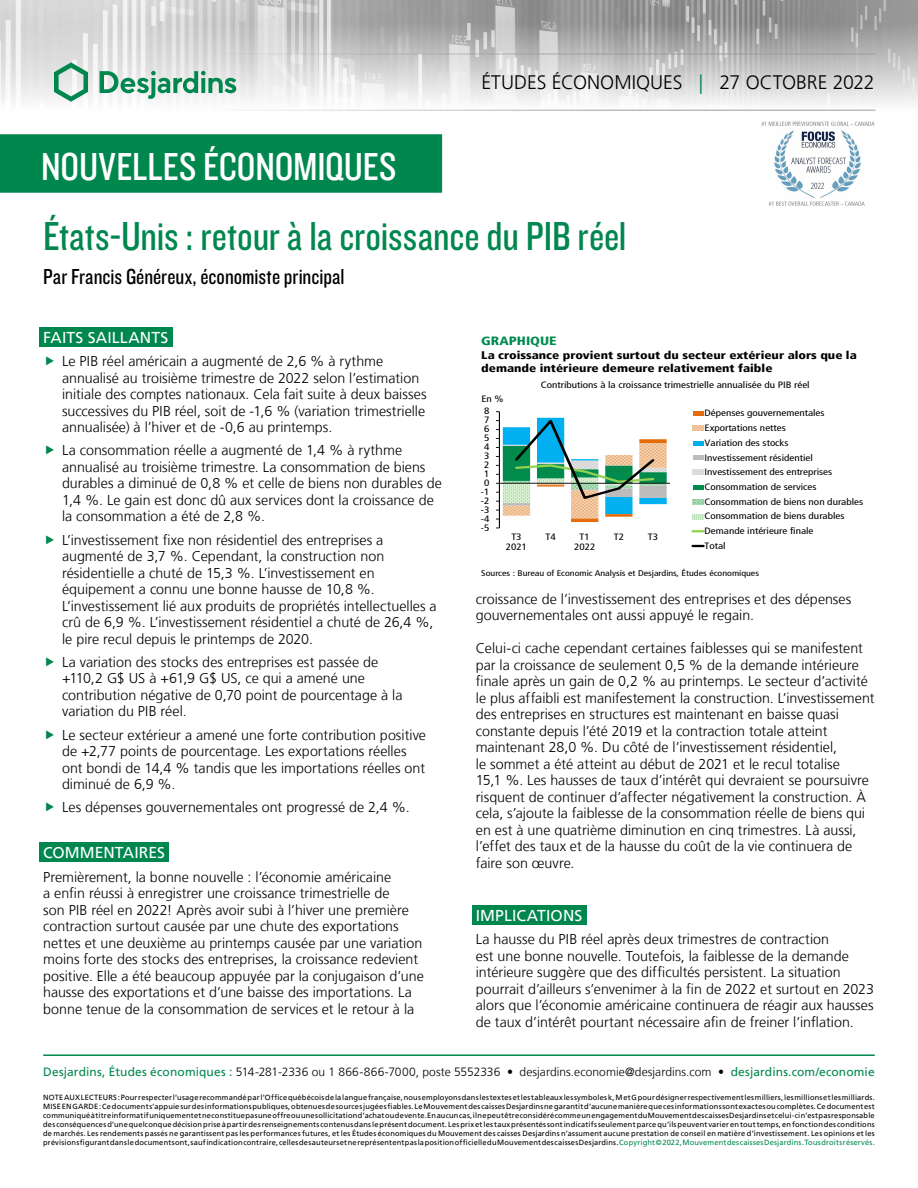
<style>
.page{position:relative;width:918px;height:1188px;background:#fff}
.page>*{position:absolute;margin:0;border:0;box-sizing:border-box;transform-origin:0 0}
.t1{font:42px "Knockout 29 Junior Ltweight";color:#00874e}
.t2{font:40.5px "Knockout 29 Junior Ltweight";color:#fff}
.t3{font:22.5px "Knockout 29 Junior Ltweight";color:#000}
.t4{font:300 19.5px "Frutiger LT";letter-spacing:-.005em;color:#000}
.t5{font:15.75px "Frutiger LT";letter-spacing:.005em;color:#fff}
.t6{font:300 14.25px/16.5px "Frutiger LT";color:#000}
.t7{font:300 12px "Frutiger LT";letter-spacing:.005em;color:#000}
.t8{font:900 condensed 12px "Frutiger LT";color:#008b4d;scale:1.2 1}
.t9{font:900 condensed 11.1px/13.2px "Frutiger LT";color:#000;scale:1.2 1}
.t10{font:condensed 9.3px "Frutiger LT";color:#000;scale:1.2 1}
.t11{font:condensed 9.15px/14.7px "Frutiger LT";color:#000;scale:1.2 1}
.t12{font:condensed 8.25px "Frutiger LT";color:#000;scale:1.2 1}
.t13{font:7.5px/9px "Frutiger LT";letter-spacing:.025em;color:#000;text-align:justify}
.s1{color:#00874e}
.s2{font-weight:400;color:#00874e}
</style>
<div class="page">
<img style="left:0;top:0;width:918px;height:164px">
<hr style="left:43px;top:54px;width:832px;height:1px;background:#9d9d9c">
<hr style="left:43px;top:110px;width:832px;height:1px;background:#9d9d9c">
<svg style="left:54px;top:62px;width:34px;height:40px"></svg>
<svg style="left:100px;top:71px;width:136px;height:28px"></svg>
<div style="left:0;top:135px;width:441px;height:57px;background:#00874e"></div>
<div style="left:0;top:134px;width:442px;height:59px;border:2px solid #00874e"></div>
<hr style="left:43px;top:1054px;width:832px;height:2px;background:#00874e">
<div style="left:39px;top:327px;width:133px;height:20px;background:#00874e"></div>
<div style="left:39px;top:842px;width:130px;height:20px;background:#00874e"></div>
<div style="left:472px;top:905px;width:114px;height:20px;background:#00874e"></div>
<hr style="left:571px;top:519px;width:27px;height:3px;background:#e46c0a">
<hr style="left:499px;top:412px;width:1px;height:116px;background:#000">
<hr style="left:499px;top:483px;width:171px;height:1px;background:#000">
<svg style="left:496px;top:411px;width:171px;height:109px"></svg>
<div style="left:693px;top:411px;width:10px;height:5px;background:#e46c0a"></div>
<svg style="left:693px;top:426px;width:10px;height:5px"></svg>
<hr style="left:693px;top:441px;width:10px;height:4px;background:#00b0f0">
<div style="left:693px;top:455px;width:10px;height:5px;background:#bdbcbc"></div>
<svg style="left:693px;top:470px;width:10px;height:5px"></svg>
<div style="left:693px;top:485px;width:10px;height:5px;background:#008b4d"></div>
<svg style="left:693px;top:499px;width:10px;height:5px"></svg>
<svg style="left:693px;top:514px;width:10px;height:5px"></svg>
<svg style="left:693px;top:530px;width:10px;height:3px"></svg>
<svg style="left:693px;top:545px;width:10px;height:2px"></svg>
<img style="left:761px;top:121px;width:114px;height:85px">
<h2 class="t2" style="left:41px;top:140px;width:357px">NOUVELLES ÉCONOMIQUES</h2>
<h3 class="t4" style="left:481px;top:72px;width:395px">ÉTUDES ÉCONOMIQUES <span class="s1">|</span> 27 OCTOBRE 2022</h3>
<h1 class="t1" style="left:43px;top:209px;width:585px">États-Unis : retour à la croissance du PIB réel</h1>
<h3 class="t3" style="left:43px;top:262px;width:303px">Par Francis Généreux, économiste principal</h3>
<p class="t5" style="left:43px;top:328px;width:127px">FAITS SAILLANTS</p>
<p class="t6" style="left:62px;top:353px;width:366px">Le PIB réel américain a augmenté de 2,6 % à rythme annualisé au troisième trimestre de 2022 selon l’estimation initiale des comptes nationaux. Cela fait suite à deux baisses successives du PIB réel, soit de -1,6 % (variation trimestrielle annualisée) à l’hiver et de -0,6 au printemps.</p>
<p class="t6" style="left:62px;top:442px;width:381px">La consommation réelle a augmenté de 1,4 % à rythme annualisé au troisième trimestre. La consommation de biens durables a diminué de 0,8 % et celle de biens non durables de 1,4 %. Le gain est donc dû aux services dont la croissance de la consommation a été de 2,8 %.</p>
<p class="t6" style="left:62px;top:532px;width:376px">L’investissement fixe non résidentiel des entreprises a augmenté de 3,7 %. Cependant, la construction non résidentielle a chuté de 15,3 %. L’investissement en équipement a connu une bonne hausse de 10,8 %.<br>L’investissement lié aux produits de propriétés intellectuelles a crû de 6,9 %. L’investissement résidentiel a chuté de 26,4 %, le pire recul depuis le printemps de 2020.</p>
<p class="t6" style="left:62px;top:654px;width:342px">La variation des stocks des entreprises est passée de +110,2 G$ US à +61,9 G$ US, ce qui a amené une contribution négative de 0,70 point de pourcentage à la variation du PIB réel.</p>
<p class="t6" style="left:62px;top:727px;width:365px">Le secteur extérieur a amené une forte contribution positive de +2,77 points de pourcentage. Les exportations réelles ont bondi de 14,4 % tandis que les importations réelles ont diminué de 6,9 %.</p>
<p class="t6" style="left:62px;top:799px;width:349px">Les dépenses gouvernementales ont progressé de 2,4 %.</p>
<p class="t5" style="left:43px;top:844px;width:123px">COMMENTAIRES</p>
<p class="t6" style="left:43px;top:869px;width:382px">Premièrement, la bonne nouvelle : l’économie américaine<br>a enfin réussi à enregistrer une croissance trimestrielle de<br>son PIB réel en 2022! Après avoir subi à l’hiver une première contraction surtout causée par une chute des exportations nettes et une deuxième au printemps causée par une variation moins forte des stocks des entreprises, la croissance redevient positive. Elle a été beaucoup appuyée par la conjugaison d’une hausse des exportations et d’une baisse des importations. La bonne tenue de la consommation de services et le retour à la</p>
<p class="t8" style="left:481px;top:334px;width:64px">GRAPHIQUE</p>
<p class="t9" style="left:481px;top:348px;width:314px">La croissance provient surtout du secteur extérieur alors que la demande intérieure demeure relativement faible</p>
<p class="t11" style="left:481px;top:392px;width:20px">En %</p>
<p class="t10" style="left:484px;top:406px;width:6px">8</p>
<p class="t11" style="left:484px;top:413px;width:6px">7</p>
<p class="t11" style="left:484px;top:422px;width:6px">6</p>
<p class="t11" style="left:484px;top:431px;width:6px">5</p>
<p class="t11" style="left:484px;top:440px;width:6px">4</p>
<p class="t11" style="left:484px;top:449px;width:6px">3</p>
<p class="t11" style="left:484px;top:458px;width:6px">2</p>
<p class="t10" style="left:484px;top:468px;width:6px">1</p>
<p class="t11" style="left:484px;top:476px;width:6px">0</p>
<p class="t11" style="left:481px;top:485px;width:9px">-1</p>
<p class="t10" style="left:481px;top:495px;width:9px">-2</p>
<p class="t11" style="left:481px;top:502px;width:9px">-3</p>
<p class="t11" style="left:481px;top:511px;width:9px">-4</p>
<p class="t11" style="left:481px;top:520px;width:9px">-5</p>
<p class="t10" style="left:511px;top:531px;width:10px">T3</p>
<p class="t11" style="left:506px;top:540px;width:19px">2021</p>
<p class="t11" style="left:541px;top:378px;width:226px">Contributions à la croissance trimestrielle annualisée du PIB réel</p>
<p class="t10" style="left:545px;top:531px;width:10px">T4</p>
<p class="t10" style="left:580px;top:531px;width:10px">T1</p>
<p class="t11" style="left:574px;top:540px;width:19px">2022</p>
<p class="t10" style="left:614px;top:531px;width:10px">T2</p>
<p class="t10" style="left:648px;top:531px;width:10px">T3</p>
<p class="t11" style="left:705px;top:406px;width:102px">Dépenses gouvernementales<br>Exportations nettes<br>Variation des stocks</p>
<p class="t10" style="left:705px;top:452px;width:92px">Investissement résidentiel</p>
<p class="t11" style="left:705px;top:465px;width:108px">Investissement des entreprises<br>Consommation de services</p>
<p class="t10" style="left:705px;top:496px;width:134px">Consommation de biens non durables</p>
<p class="t11" style="left:705px;top:509px;width:118px">Consommation de biens durables<br>Demande intérieure finale<br>Total</p>
<p class="t12" style="left:481px;top:568px;width:233px">Sources : Bureau of Economic Analysis et Desjardins, Études économiques</p>
<p class="t6" style="left:476px;top:591px;width:377px">croissance de l’investissement des entreprises et des dépenses gouvernementales ont aussi appuyé le regain.</p>
<p class="t6" style="left:476px;top:640px;width:400px">Celui-ci cache cependant certaines faiblesses qui se manifestent par la croissance de seulement 0,5 % de la demande intérieure finale après un gain de 0,2 % au printemps. Le secteur d’activité le plus affaibli est manifestement la construction. L’investissement des entreprises en structures est maintenant en baisse quasi constante depuis l’été 2019 et la contraction totale atteint maintenant 28,0 %. Du côté de l’investissement résidentiel,<br>le sommet a été atteint au début de 2021 et le recul totalise<br>15,1 %. Les hausses de taux d’intérêt qui devraient se poursuivre risquent de continuer d’affecter négativement la construction. À cela, s’ajoute la faiblesse de la consommation réelle de biens qui en est à une quatrième diminution en cinq trimestres. Là aussi, l’effet des taux et de la hausse du coût de la vie continuera de faire son œuvre.</p>
<p class="t5" style="left:476px;top:906px;width:108px">IMPLICATIONS</p>
<p class="t6" style="left:476px;top:931px;width:400px">La hausse du PIB réel après deux trimestres de contraction<br>est une bonne nouvelle. Toutefois, la faiblesse de la demande intérieure suggère que des difficultés persistent. La situation pourrait d’ailleurs s’envenimer à la fin de 2022 et surtout en 2023 alors que l’économie américaine continuera de réagir aux hausses de taux d’intérêt pourtant nécessaire afin de freiner l’inflation.</p>
<p class="t7" style="left:43px;top:1065px;width:833px"><span class="s2">Desjardins, Études économiques :</span> 514‑281‑2336 ou 1 866‑866‑7000, poste 5552336 • desjardins.economie@desjardins.com • <span class="s2">desjardins.com/economie</span></p>
<p class="t13" style="left:43px;top:1093px;width:833px">NOTE AUX LECTEURS: Pour respecter l’usage recommandé par l’Office québécois de la langue française, nous employons dans les textes et les tableaux les symboles k, M et G pour désigner respectivement les milliers, les millions et les milliards.<br>MISE EN GARDE: Ce document s’appuie sur des informations publiques, obtenues de sources jugées fiables. Le Mouvement des caisses Desjardins ne garantit d’aucune manière que ces informations sont exactes ou complètes. Ce document est communiqué à titre informatif uniquement et ne constitue pas une offre ou une sollicitation d’achat ou de vente. En aucun cas, il ne peut être considéré comme un engagement du Mouvement des caisses Desjardins et celui-ci n’est pas responsable des conséquences d’une quelconque décision prise à partir des renseignements contenus dans le présent document. Les prix et les taux présentés sont indicatifs seulement parce qu’ils peuvent varier en tout temps, en fonction des conditions de marchés. Les rendements passés ne garantissent pas les performances futures, et les Études économiques du Mouvement des caisses Desjardins n’assument aucune prestation de conseil en matière d’investissement. Les opinions et les prévisions figurant dans le document sont, sauf indication contraire, celles des auteurs et ne représentent pas la position officielle du Mouvement des caisses Desjardins. <span class="s1">Copyright©2022, Mouvement des caisses Desjardins. Tous droits réservés.</span></p>
</div>
